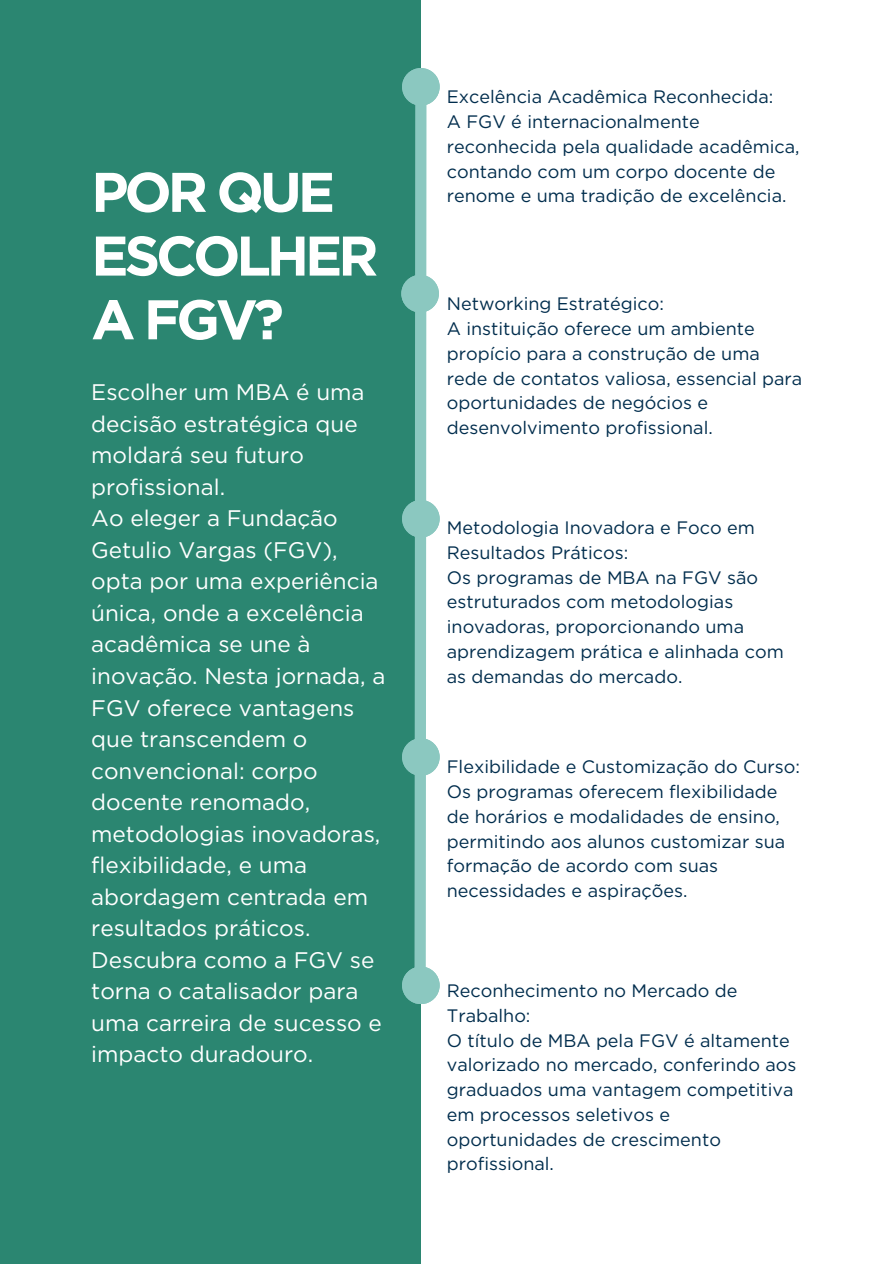
<style>
.page{position:relative;width:894px;height:1264px;background:#fff}
.page>*{position:absolute;margin:0;border:0;box-sizing:border-box;transform-origin:0 0}
.t1{font:700 55.8px/63.8px "Gotham";letter-spacing:-.075em;color:#fff}
.t2{font:22.5px/31.5px "Gotham";color:#fff}
.t3{font:18px/24.8px "Gotham";color:#002d4d}
</style>
<div class="page">
<div style="left:0;top:0;width:893px;height:1263px;background:#2b8671"></div>
<div style="left:421px;top:0;width:471px;height:1263px;background:#fff"></div>
<svg style="left:401px;top:68px;width:38px;height:936px"></svg>
<p class="t1" style="left:91px;top:160px;width:289px">POR QUE<br>ESCOLHER<br>A FGV?</p>
<p class="t2" style="left:91px;top:376px;width:296px">Escolher um MBA é uma decisão estratégica que moldará seu futuro profissional.<br>Ao eleger a Fundação<br>Getulio Vargas (FGV), opta por uma experiência única, onde a excelência acadêmica se une à inovação. Nesta jornada, a<br>FGV oferece vantagens que transcendem o convencional: corpo docente renomado, metodologias inovadoras, flexibilidade, e uma abordagem centrada em resultados práticos.<br>Descubra como a FGV se torna o catalisador para uma carreira de sucesso e impacto duradouro.</p>
<h1 class="t3" style="left:446px;top:85px;width:328px">Excelência Acadêmica Reconhecida:</h1>
<h2 class="t3" style="left:446px;top:109px;width:354px">A FGV é internacionalmente reconhecida pela qualidade acadêmica, contando com um corpo docente de renome e uma tradição de excelência.</h2>
<p class="t3" style="left:446px;top:291px;width:219px">Networking Estratégico:</p>
<p class="t3" style="left:446px;top:316px;width:357px">A instituição oferece um ambiente propício para a construção de uma rede de contatos valiosa, essencial para oportunidades de negócios e desenvolvimento profissional.</p>
<p class="t3" style="left:446px;top:515px;width:309px">Metodologia Inovadora e Foco em<br>Resultados Práticos:</p>
<p class="t3" style="left:446px;top:564px;width:338px">Os programas de MBA na FGV são estruturados com metodologias inovadoras, proporcionando uma aprendizagem prática e alinhada com as demandas do mercado.</p>
<p class="t3" style="left:446px;top:754px;width:354px">Flexibilidade e Customização do Curso:</p>
<p class="t3" style="left:446px;top:779px;width:340px">Os programas oferecem flexibilidade de horários e modalidades de ensino, permitindo aos alunos customizar sua formação de acordo com suas necessidades e aspirações.</p>
<p class="t3" style="left:446px;top:978px;width:292px">Reconhecimento no Mercado de<br>Trabalho:</p>
<p class="t3" style="left:446px;top:1027px;width:351px">O título de MBA pela FGV é altamente valorizado no mercado, conferindo aos graduados uma vantagem competitiva em processos seletivos e oportunidades de crescimento profissional.</p>
</div>
